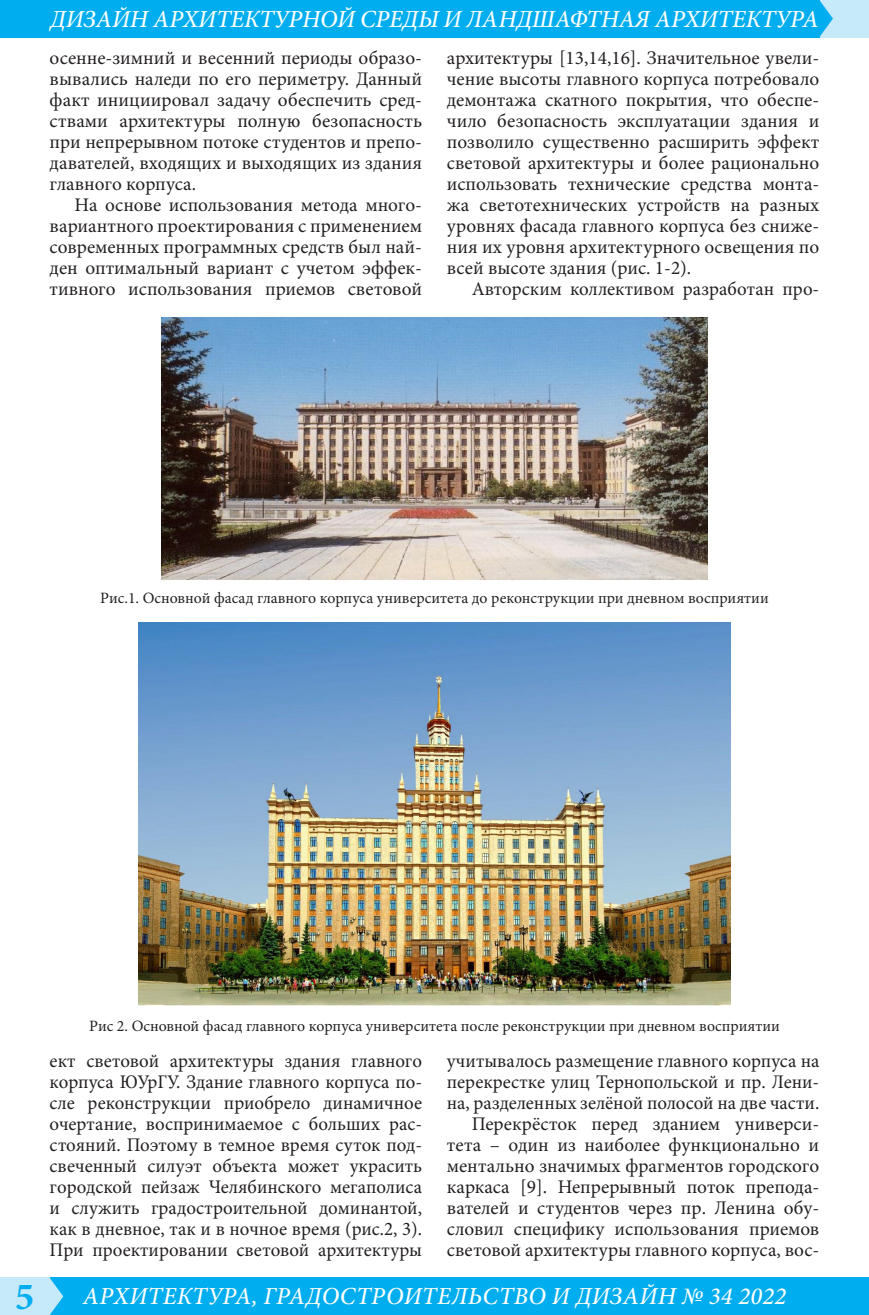
<style>
.page{position:relative;width:869px;height:1315px;background:#fff}
.page>*{position:absolute;margin:0;border:0;box-sizing:border-box;transform-origin:0 0}
.t1{font:700 38.5px "Minion Pro";color:#00aeef}
.t2{font:italic 500 24.5px "Minion Pro";letter-spacing:-.005em;color:#fff}
.t3{font:19.25px/21px "Minion Pro";color:#231f20;text-align:justify}
.Рисунок{font:15.75px "Minion Pro";color:#231f20}
</style>
<div class="page">
<div style="left:46px;top:1277px;width:822px;height:38px;background:#00aeef"></div>
<div style="left:819px;top:0;width:49px;height:37px;background:#c6eafa"></div>
<div style="left:0;top:1277px;width:50px;height:38px;background:#c6eafa"></div>
<div style="left:0;top:0;width:819px;height:37px;background:#00aeef"></div>
<svg style="left:50px;top:1278px;width:13px;height:37px"></svg>
<svg style="left:819px;top:0;width:13px;height:37px"></svg>
<img style="left:138px;top:622px;width:592px;height:383px">
<img style="left:161px;top:317px;width:546px;height:262px">
<p class="t2" style="left:50px;top:2px;width:769px">ДИЗАЙН АРХИТЕКТУРНОЙ СРЕДЫ И ЛАНДШАФТНАЯ АРХИТЕКТУРА</p>
<p class="t3" style="left:50px;top:47px;width:374px">осенне-зимний и весенний периоды образо&shy;вывались наледи по его периметру. Данный факт инициировал задачу обеспечить сред&shy;ствами архитектуры полную безопасность при непрерывном потоке студентов и препо&shy;давателей, входящих и выходящих из здания главного корпуса.</p>
<p class="t3" style="left:50px;top:194px;width:374px;text-indent:25px">На основе использования метода много&shy;вариантного проектирования с применением современных программных средств был най&shy;ден оптимальный вариант с учетом эффек&shy;тивного использования приемов световой</p>
<p class="t3" style="left:446px;top:47px;width:374px">архитектуры [13,14,16]. Значительное увели&shy;чение высоты главного корпуса потребовало демонтажа скатного покрытия, что обеспе&shy;чило безопасность эксплуатации здания и позволило существенно расширить эффект световой архитектуры и более рационально использовать технические средства монта&shy;жа светотехнических устройств на разных уровнях фасада главного корпуса без сниже&shy;ния их уровня архитектурного освещения по всей высоте здания (рис. 1-2).</p>
<p class="t3" style="left:471px;top:278px;width:349px">Авторским коллективом разработан про-</p>
<p class="Рисунок" style="left:100px;top:587px;width:669px">Рис.1. Основной фасад главного корпуса университета до реконструкции при дневном восприятии</p>
<p class="Рисунок" style="left:89px;top:1015px;width:691px">Рис 2. Основной фасад главного корпуса университета после реконструкции при дневном восприятии</p>
<p class="t3" style="left:50px;top:1050px;width:374px">ект световой архитектуры здания главного корпуса ЮУрГУ. Здание главного корпуса по&shy;сле реконструкции приобрело динамичное очертание, воспринимаемое с больших рас&shy;стояний. Поэтому в темное время суток под&shy;свеченный силуэт объекта может украсить городской пейзаж Челябинского мегаполиса и служить градостроительной доминантой, как в дневное, так и в ночное время (рис.2, 3).<br>При проектировании световой архитектуры</p>
<p class="t3" style="left:446px;top:1050px;width:374px">учитывалось размещение главного корпуса на перекрестке улиц Тернопольской и пр. Лени&shy;на, разделенных зелёной полосой на две части.</p>
<p class="t3" style="left:446px;top:1113px;width:374px;text-indent:25px">Перекрёсток перед зданием универси&shy;тета – один из наиболее функционально и ментально значимых фрагментов городского каркаса [9]. Непрерывный поток препода&shy;вателей и студентов через пр. Ленина обу&shy;словил специфику использования приемов световой архитектуры главного корпуса, вос-</p>
<h1 class="t1" style="left:15px;top:1269px;width:21px">5</h1>
<p class="t2" style="left:83px;top:1279px;width:704px">АРХИТЕКТУРА, ГРАДОСТРОИТЕЛЬСТВО И ДИЗАЙН № 34 2022</p>
</div>
